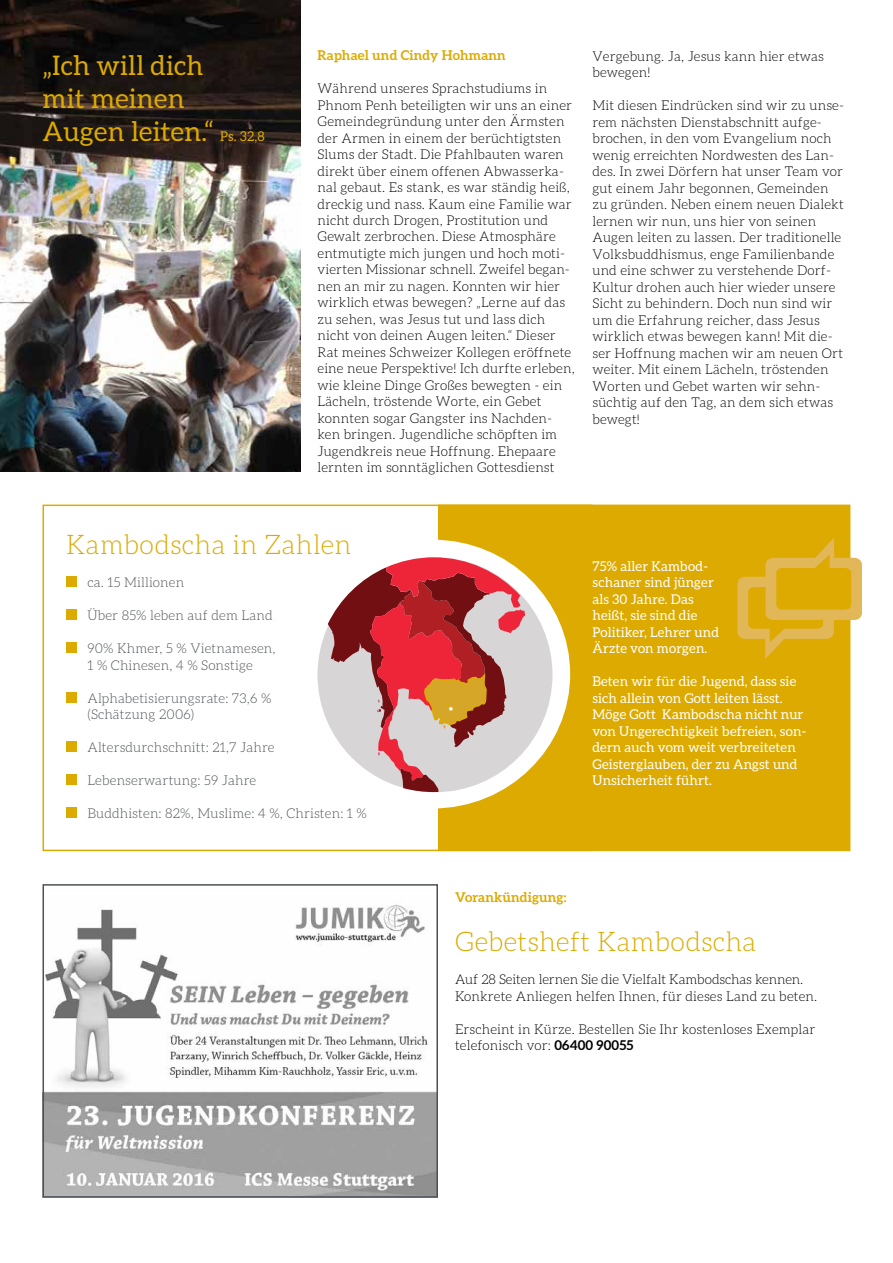
<style>
.page{position:relative;width:893px;height:1263px;background:#fff}
.page>*{position:absolute;margin:0;border:0;box-sizing:border-box;transform-origin:0 0}
.t1{font:27px/33px "Aleo";letter-spacing:.01em;color:#dcaa00}
.t2{font:300 27px "Aleo";letter-spacing:.01em;color:#dcaa00}
.t3{font:300 13.5px/16.5px "Aleo";letter-spacing:.01em;color:#000}
.t4{font:13.5px/16.5px "Aleo";letter-spacing:.01em;color:#fff}
.t5{font:300 13.5px/16.5px "Aleo";letter-spacing:.01em;color:#4d5156}
.t6{font:700 13.5px "Aleo";letter-spacing:.01em;color:#dcaa00}
.s1{font-size:13.5px}
.s2{font-weight:700}
</style>
<div class="page">
<img style="left:0;top:0;width:300px;height:472px">
<div style="left:438px;top:505px;width:412px;height:346px;background:#dcaa00"></div>
<div style="left:295px;top:540px;width:275px;height:268px;background:#fff;border-radius:50%"></div>
<div style="left:43px;top:505px;width:549px;height:346px;border:2px solid #dcaa00"></div>
<div style="left:66px;top:577px;width:11px;height:10px;background:#dcaa00"></div>
<div style="left:66px;top:610px;width:11px;height:10px;background:#dcaa00"></div>
<div style="left:66px;top:643px;width:11px;height:10px;background:#dcaa00"></div>
<div style="left:66px;top:692px;width:11px;height:11px;background:#dcaa00"></div>
<div style="left:66px;top:742px;width:11px;height:10px;background:#dcaa00"></div>
<div style="left:66px;top:775px;width:11px;height:10px;background:#dcaa00"></div>
<div style="left:66px;top:808px;width:11px;height:10px;background:#dcaa00"></div>
<img style="left:46px;top:904px;width:389px;height:291px">
<div style="left:317px;top:557px;width:235px;height:235px;background:#d7d5d6;border-radius:50%"></div>
<svg style="left:328px;top:557px;width:197px;height:235px"></svg>
<svg style="left:737px;top:538px;width:125px;height:121px"></svg>
<div style="left:43px;top:884px;width:395px;height:314px;border:2px solid #4d5156"></div>
<h1 class="t1" style="left:43px;top:49px;width:224px">„Ich will dich<br>mit meinen<br>Augen leiten.“ <span class="s1">Ps. 32,8</span></h1>
<p class="t6" style="left:317px;top:47px;width:190px">Raphael und Cindy Hohmann</p>
<p class="t3" style="left:317px;top:80px;width:259px">Während unseres Sprachstudiums in Phnom Penh beteiligten wir uns an einer Gemeindegründung unter den Ärmsten der Armen in einem der berüchtigtsten Slums der Stadt. Die Pfahlbauten waren direkt über einem offenen Abwasserka&shy;nal gebaut. Es stank, es war ständig heiß, dreckig und nass. Kaum eine Familie war nicht durch Drogen, Prostitution und Gewalt zerbrochen. Diese Atmosphäre entmutigte mich jungen und hoch moti&shy;vierten Missionar schnell. Zweifel began&shy;nen an mir zu nagen. Konnten wir hier wirklich etwas bewegen? „Lerne auf das zu sehen, was Jesus tut und lass dich nicht von deinen Augen leiten.“ Dieser Rat meines Schweizer Kollegen eröffnete eine neue Perspektive! Ich durfte erleben, wie kleine Dinge Großes bewegten - ein Lächeln, tröstende Worte, ein Gebet konnten sogar Gangster ins Nachden&shy;ken bringen. Jugendliche schöpften im Jugendkreis neue Hoffnung. Ehepaare lernten im sonntäglichen Gottesdienst</p>
<p class="t3" style="left:592px;top:47px;width:233px">Vergebung. Ja, Jesus kann hier etwas bewegen!</p>
<p class="t3" style="left:592px;top:97px;width:253px">Mit diesen Eindrücken sind wir zu unse&shy;rem nächsten Dienstabschnitt aufge&shy;brochen, in den vom Evangelium noch wenig erreichten Nordwesten des Lan&shy;des. In zwei Dörfern hat unser Team vor gut einem Jahr begonnen, Gemeinden zu gründen. Neben einem neuen Dialekt lernen wir nun, uns hier von seinen Augen leiten zu lassen. Der traditionelle Volksbuddhismus, enge Familienbande und eine schwer zu verstehende Dorf-Kultur drohen auch hier wieder unsere Sicht zu behindern. Doch nun sind wir um die Erfahrung reicher, dass Jesus wirklich etwas bewegen kann! Mit die&shy;ser Hoffnung machen wir am neuen Ort weiter. Mit einem Lächeln, tröstenden Worten und Gebet warten wir sehn&shy;süchtig auf den Tag, an dem sich etwas bewegt!</p>
<h1 class="t2" style="left:66px;top:530px;width:287px">Kambodscha in Zahlen</h1>
<p class="t5" style="left:87px;top:574px;width:98px">ca. 15 Millionen</p>
<p class="t5" style="left:87px;top:607px;width:187px">Über 85% leben auf dem Land</p>
<p class="t5" style="left:87px;top:640px;width:190px">90% Khmer, 5 % Vietnamesen,<br>1 % Chinesen, 4 % Sonstige</p>
<p class="t5" style="left:87px;top:690px;width:185px">Alphabetisierungsrate: 73,6 % (Schätzung 2006)</p>
<p class="t5" style="left:87px;top:739px;width:189px">Altersdurchschnitt: 21,7 Jahre</p>
<p class="t5" style="left:87px;top:772px;width:170px">Lebenserwartung: 59 Jahre</p>
<p class="t5" style="left:87px;top:805px;width:281px">Buddhisten: 82%, Muslime: 4 %, Christen: 1 %</p>
<p class="t4" style="left:592px;top:558px;width:128px">75% aller Kambod&shy;schaner sind jünger als 30 Jahre. Das heißt, sie sind die<br>Politiker, Lehrer und<br>Ärzte von morgen.</p>
<p class="t4" style="left:592px;top:673px;width:215px">Beten wir für die Jugend, dass sie sich allein von Gott leiten lässt.<br>Möge Gott Kambodscha nicht nur von Ungerechtigkeit befreien, son&shy;dern auch vom weit verbreiteten<br>Geisterglauben, der zu Angst und<br>Unsicherheit führt.</p>
<p class="t6" style="left:455px;top:889px;width:113px">Vorankündigung:</p>
<h1 class="t2" style="left:455px;top:927px;width:303px">Gebetsheft Kambodscha</h1>
<p class="t3" style="left:455px;top:971px;width:364px">Auf 28 Seiten lernen Sie die Vielfalt Kambodschas kennen.<br>Konkrete Anliegen helfen Ihnen, für dieses Land zu beten.</p>
<p class="t3" style="left:455px;top:1020px;width:362px">Erscheint in Kürze. Bestellen Sie Ihr kostenloses Exemplar telefonisch vor: <span class="s2">06400 90055</span></p>
</div>
